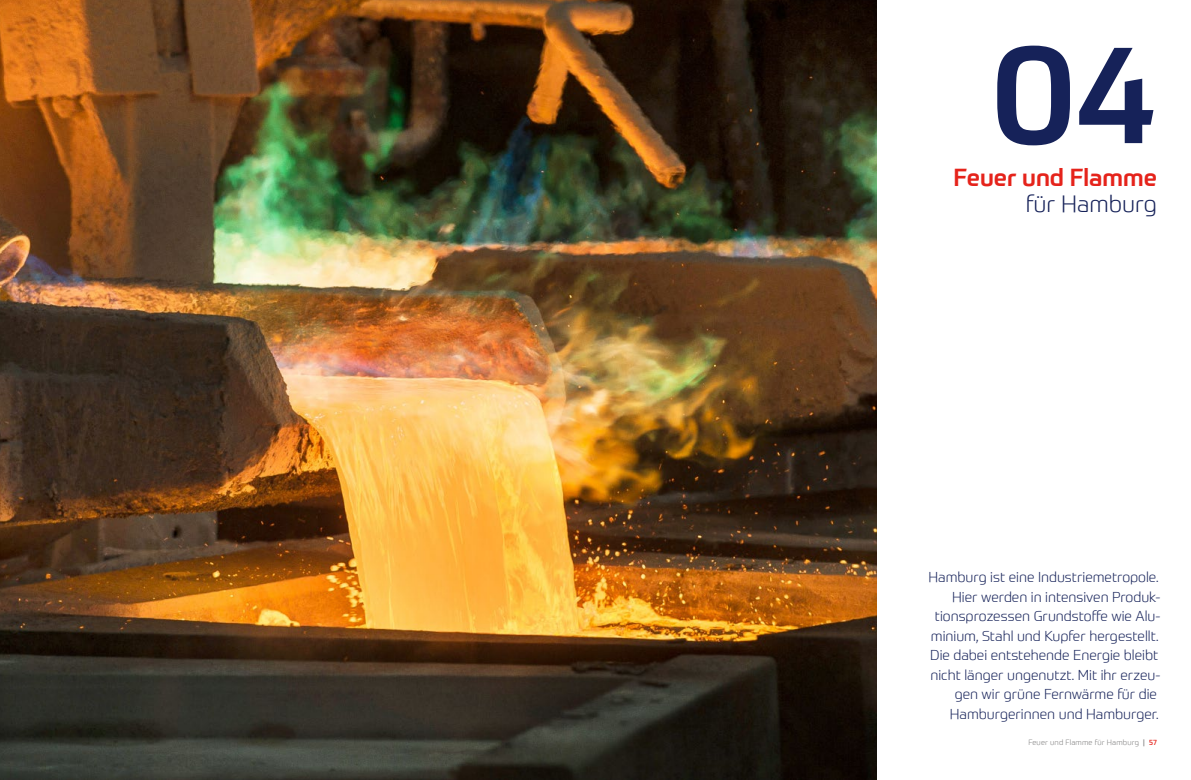
<style>
.page{position:relative;width:1191px;height:780px;background:#fff}
.page>*{position:absolute;margin:0;border:0;box-sizing:border-box;transform-origin:0 0}
.t1{font:500 140px "Prometo";color:#162259}
.t2{font:500 24px "Prometo";color:#e5231b}
.t3{font:300 23px "Prometo";color:#162259}
.t4{font:300 14px/19.5px "Prometo";color:#162259;text-align:right}
.t5{font:300 7.5px "Prometo";letter-spacing:.02em;color:#7c7b7b}
.s1{font-weight:400}
.s2{font-weight:400;color:#e5231b}
</style>
<div class="page">
<img style="left:0;top:0;width:876px;height:780px">
<h1 class="t1" style="left:991px;top:7px;width:166px">04</h1>
<h2 class="t2" style="left:953px;top:162px;width:205px">Feuer und Flamme</h2>
<h3 class="t3" style="left:1025px;top:190px;width:133px">für Hamburg</h3>
<p class="t4" style="left:928px;top:567px;width:233px">Hamburg ist eine Industriemetropole.<br>Hier werden in intensiven Produk&shy;tionsprozessen Grundstoffe wie Alu&shy;minium, Stahl und Kupfer hergestellt.<br>Die dabei entstehende Energie bleibt nicht länger ungenutzt. Mit ihr erzeu&shy;gen wir grüne Fernwärme für die Hamburgerinnen und Hamburger.</p>
<p class="t5" style="left:1028px;top:737px;width:130px">Feuer und Flamme für Hamburg <span class="s1">|</span> <span class="s2">57</span></p>
</div>
